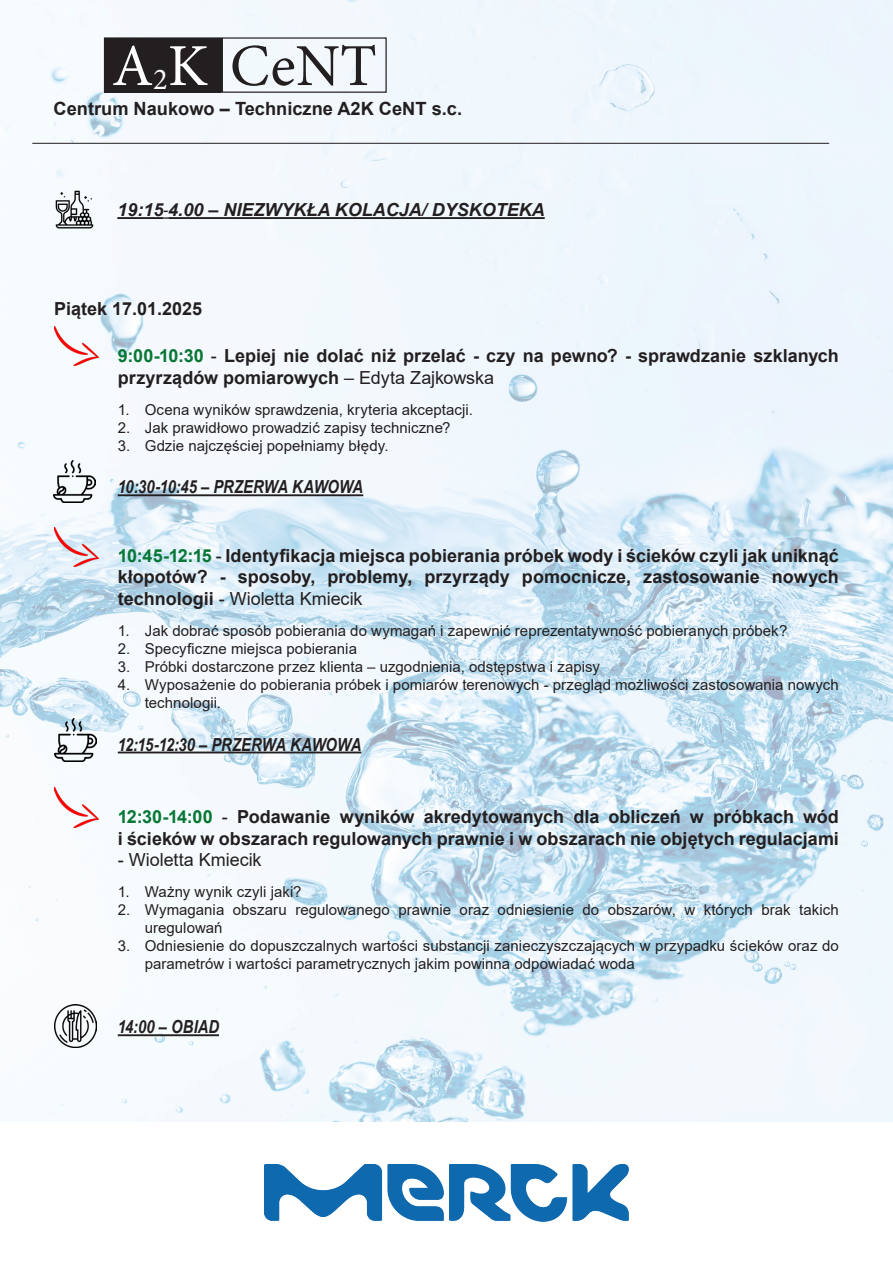
<style>
.page{position:relative;width:893px;height:1263px;background:#fff}
.page>*{position:absolute;margin:0;border:0;box-sizing:border-box;transform-origin:0 0}
.t1{font:59.55px "Minion Pro";color:#231f20}
.t2{font:700 18.3px "Arial";color:#231f20}
.t3{font:700 18px/21.6px "Arial";color:#231f20}
.t4{font:italic 700 18px "Arial Narrow";color:#231f20}
.t5{font:italic 700 18px "Arial";color:#231f20}
.t6{font:18px "Arial";color:#231f20}
.t7{font:15px/18px "Arial";letter-spacing:.005em;color:#231f20}
.s1{color:#fff}
.s2{font-size:30.45px;color:#fff}
.s3{font-family:"Arial Narrow";font-weight:400;font-style:normal}
.s4{color:#087736}
.s5{font-weight:400}
</style>
<div class="page">
<img style="left:264px;top:1164px;width:365px;height:58px">
<img style="left:0;top:0;width:893px;height:1122px">
<div style="left:105px;top:38px;width:116px;height:54px;background:#231f20"></div>
<div style="left:104px;top:37px;width:118px;height:56px;border:1px solid #231f20"></div>
<div style="left:222px;top:37px;width:165px;height:56px;border:1px solid #231f20"></div>
<hr style="left:32px;top:143px;width:797px;height:1px;background:#231f20">
<img style="left:54px;top:326px;width:45px;height:40px">
<img style="left:54px;top:788px;width:45px;height:39px">
<hr style="left:118px;top:494px;width:245px;height:2px;background:#231f20">
<hr style="left:118px;top:751px;width:243px;height:2px;background:#231f20">
<hr style="left:118px;top:1034px;width:101px;height:2px;background:#231f20">
<img style="left:54px;top:460px;width:42px;height:43px">
<img style="left:54px;top:1005px;width:43px;height:42px">
<hr style="left:117px;top:217px;width:46px;height:2px;background:#231f20">
<hr style="left:168px;top:217px;width:377px;height:2px;background:#231f20">
<img style="left:53px;top:188px;width:43px;height:43px">
<img style="left:54px;top:527px;width:45px;height:40px">
<img style="left:54px;top:719px;width:42px;height:42px">
<p class="t1" style="left:112px;top:26px;width:266px"><span class="s1">A</span><span class="s2">2</span><span class="s1">K</span> CeNT</p>
<p class="t2" style="left:54px;top:96px;width:410px">Centrum Naukowo – Techniczne A2K CeNT s.c.</p>
<p class="t5" style="left:117px;top:198px;width:429px">19:15<span class="s3">-</span>4.00 – NIEZWYKŁA KOLACJA/ DYSKOTEKA</p>
<p class="t3" style="left:54px;top:298px;width:150px">Piątek 17.01.2025</p>
<p class="t3" style="left:118px;top:345px;width:723px"><span class="s4">9:00-10:30</span> <span class="s5">-</span> Lepiej nie dolać niż przelać - czy na pewno? - sprawdzanie szklanych przyrządów pomiarowych <span class="s5">– Edyta Zajkowska</span></p>
<p class="t7" style="left:118px;top:400px;width:357px">1. Ocena wyników sprawdzenia, kryteria akceptacji.</p>
<p class="t7" style="left:118px;top:418px;width:334px">2. Jak prawidłowo prowadzić zapisy techniczne?</p>
<p class="t7" style="left:118px;top:436px;width:272px">3. Gdzie najczęściej popełniamy błędy.</p>
<p class="t4" style="left:118px;top:473px;width:247px">10:30-10:45 – PRZERWA KAWOWA</p>
<p class="t3" style="left:118px;top:545px;width:723px;text-align:justify"><span class="s4">10:45-12:15</span> <span class="s5">-</span> Identyfikacja miejsca pobierania próbek wody i ścieków czyli jak uniknąć kłopotów? - sposoby, problemy, przyrządy pomocnicze, zastosowanie nowych technologii <span class="s5">- Wioletta Kmiecik</span></p>
<p class="t7" style="left:118px;top:621px;width:671px">1. Jak dobrać sposób pobierania do wymagań i zapewnić reprezentatywność pobieranych próbek?</p>
<p class="t7" style="left:118px;top:639px;width:241px">2. Specyficzne miejsca pobierania</p>
<p class="t7" style="left:118px;top:657px;width:484px">3. Próbki dostarczone przez klienta – uzgodnienia, odstępstwa i zapisy</p>
<p class="t7" style="left:145px;top:675px;width:696px;text-indent:-27px">4. Wyposażenie do pobierania próbek i pomiarów terenowych - przegląd możliwości zastosowania nowych technologii.</p>
<p class="t4" style="left:118px;top:731px;width:245px">12:15-12:30 – PRZERWA KAWOWA</p>
<p class="t3" style="left:118px;top:806px;width:723px"><span class="s4">12:30-14:00</span> <span class="s5">-</span> Podawanie wyników akredytowanych dla obliczeń w próbkach wód i ścieków w obszarach regulowanych prawnie i w obszarach nie objętych regulacjami</p>
<p class="t6" style="left:118px;top:848px;width:145px">- Wioletta Kmiecik</p>
<p class="t7" style="left:118px;top:883px;width:185px">1. Ważny wynik czyli jaki?</p>
<p class="t7" style="left:145px;top:901px;width:696px;text-indent:-27px">2. Wymagania obszaru regulowanego prawnie oraz odniesienie do obszarów, w których brak takich uregulowań</p>
<p class="t7" style="left:145px;top:937px;width:696px;text-indent:-27px">3. Odniesienie do dopuszczalnych wartości substancji zanieczyszczających w przypadku ścieków oraz do parametrów i wartości parametrycznych jakim powinna odpowiadać woda</p>
<p class="t4" style="left:118px;top:1013px;width:103px">14:00 – OBIAD</p>
</div>
